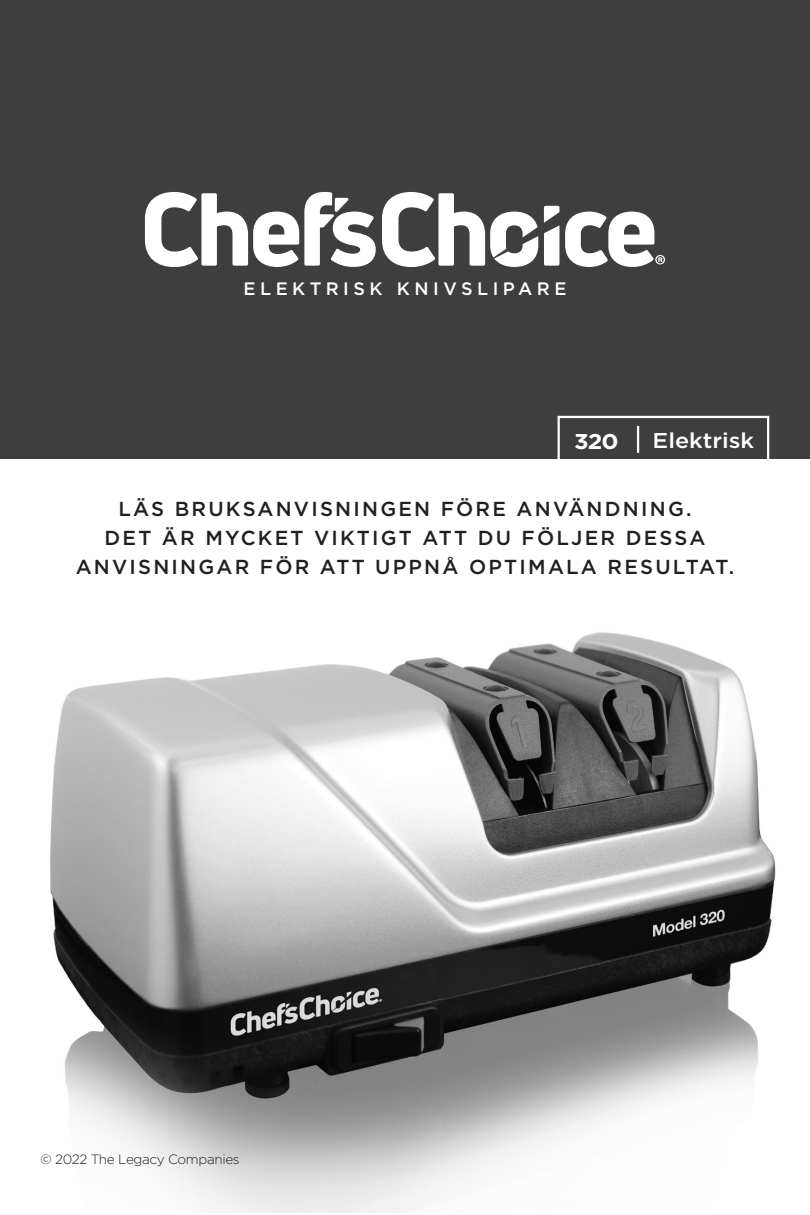
<style>
.page{position:relative;width:810px;height:1215px;background:#fff}
.page>*{position:absolute;margin:0;border:0;box-sizing:border-box;transform-origin:0 0}
.Product_Category{font:500 21.38px "Gotham";color:#fff;scale:1.1 1}
.Product_Number{font:700 21.38px "Gotham";color:#fff;scale:1.1 1}
.Cover_text{font:500 20.25px/29.2px "Gotham";letter-spacing:.11em;color:#231f20;text-align:center}
.Product_Title{font:500 18px "Gotham";letter-spacing:.25em;color:#fff}
.Copyright{font:300 13.5px "Gotham";letter-spacing:-.025em;color:#231f20}
</style>
<div class="page">
<img style="left:50px;top:632px;width:726px;height:581px">
<div style="left:0;top:0;width:810px;height:459px;background:#3e3e3f"></div>
<svg style="left:145px;top:192px;width:231px;height:75px"></svg>
<svg style="left:565px;top:212px;width:100px;height:55px"></svg>
<svg style="left:382px;top:192px;width:156px;height:75px"></svg>
<svg style="left:544px;top:206px;width:15px;height:60px"></svg>
<div style="left:558px;top:416px;width:211px;height:47px;border:2px solid #fff"></div>
<hr style="left:637px;top:426px;width:2px;height:27px;background:#fff">
<p class="Product_Title" style="left:244px;top:276px;width:324px">ELEKTRISK KNIVSLIPARE</p>
<p class="Product_Number" style="left:574px;top:429px;width:42px">320</p>
<p class="Product_Category" style="left:653px;top:426px;width:94px">Elektrisk</p>
<p class="Cover_text" style="left:118px;top:494px;width:575px">LÄS BRUKSANVISNINGEN FÖRE ANVÄNDNING.</p>
<p class="Cover_text" style="left:76px;top:523px;width:660px">DET ÄR MYCKET VIKTIGT ATT DU FÖLJER DESSA<br>ANVISNINGAR FÖR ATT UPPNÅ OPTIMALA RESULTAT.</p>
<p class="Copyright" style="left:40px;top:1151px;width:201px">© 2022 The Legacy Companies</p>
</div>
